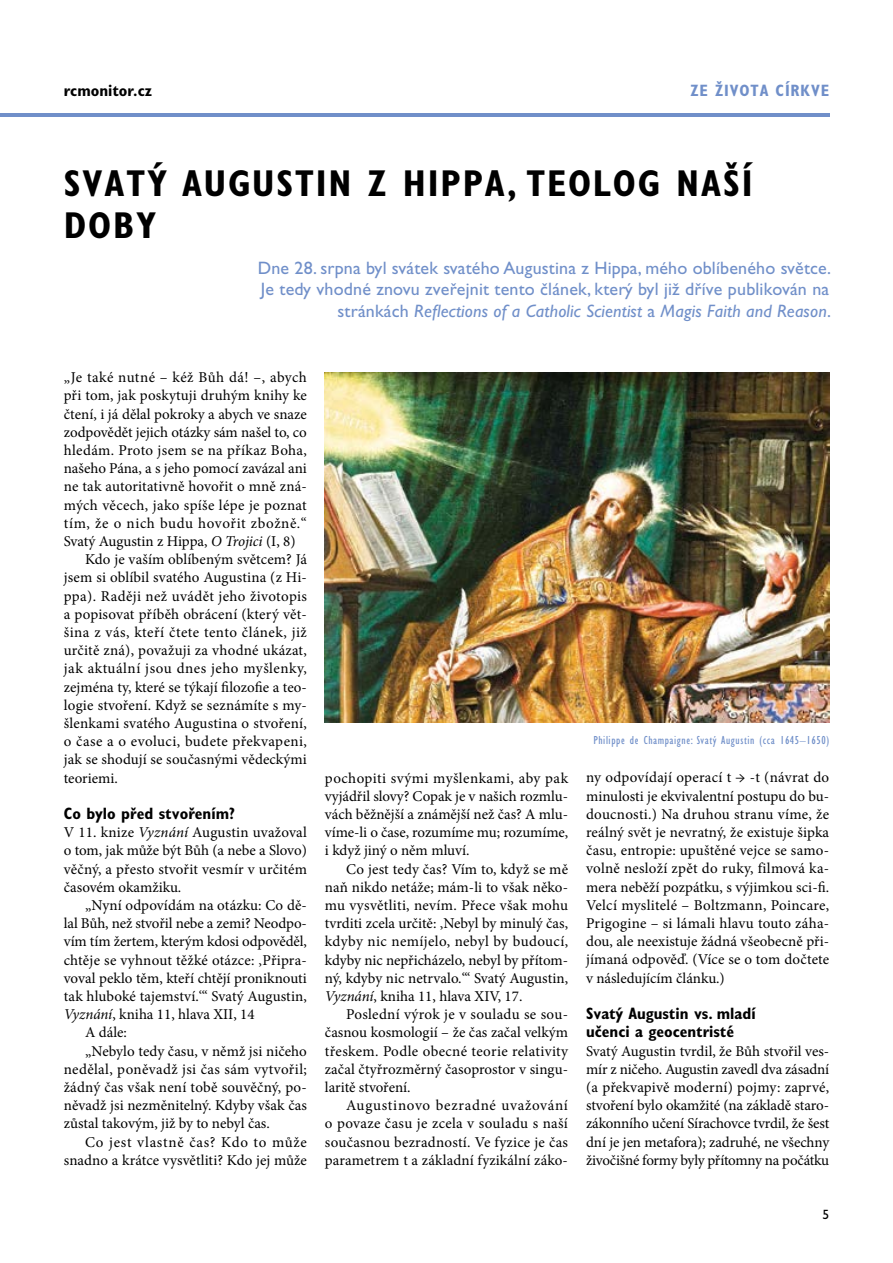
<style>
.page{position:relative;width:893px;height:1263px;background:#fff}
.page>*{position:absolute;margin:0;border:0;box-sizing:border-box;transform-origin:0 0}
.t1{font:700 condensed 37.5px "Gill Sans Std";letter-spacing:.05em;color:#000}
.t2{font:700 condensed 37.5px "Gill Sans Std";letter-spacing:.095em;color:#000}
.t3{font:18px/21.6px "Gill Sans Std";letter-spacing:.01em;color:#708fc9;text-align:right}
.t4{font:700 condensed 16.5px/18.1px "Gill Sans Std";color:#000}
.t5{font:700 condensed 16.5px "Gill Sans Std";letter-spacing:.05em;color:#708fc9}
.t6{font:15px/18.1px "Minion Pro";letter-spacing:.005em;color:#000;text-align:justify}
.t7{font:15px "Minion Pro";letter-spacing:.025em;color:#000}
.t8{font:15px "Minion Pro";letter-spacing:.03em;color:#000}
.t9{font:15px "Minion Pro";letter-spacing:.035em;color:#000}
.t10{font:15px "Minion Pro";letter-spacing:.04em;color:#000}
.t11{font:15px "Minion Pro";letter-spacing:.05em;color:#000}
.t12{font:13.5px "Gill Sans Std";color:#000}
.t13{font:condensed 12px "Gill Sans Std";letter-spacing:.05em;color:#708fc9}
.s1{font-style:italic}
</style>
<div class="page">
<hr style="left:0;top:113px;width:829px;height:4px;background:#708fc9">
<img style="left:325px;top:372px;width:504px;height:351px">
<p class="t4" style="left:64px;top:82px;width:90px">rcmonitor.cz</p>
<p class="t5" style="left:690px;top:81px;width:60px">Ze života</p>
<p class="t5" style="left:776px;top:81px;width:55px">církve</p>
<h1 class="t1" style="left:64px;top:161px;width:209px">Svatý Augustin</h1>
<h1 class="t1" style="left:368px;top:161px;width:80px">z Hippa</h1>
<h1 class="t2" style="left:507px;top:161px;width:247px">, teolog naší</h1>
<h1 class="t1" style="left:64px;top:203px;width:24px">dob</h1>
<h1 class="t1" style="left:136px;top:203px;width:22px">y</h1>
<p class="t3" style="left:258px;top:257px;width:575px">Dne 28. srpna byl svátek svatého Augustina z Hippa, mého oblíbeného světce.<br>Je tedy vhodné znovu zveřejnit tento článek, který byl již dříve publikován na stránkách <span class="s1">Reflections of a Catholic Scientist</span> a <span class="s1">Magis Faith and Reason</span>.</p>
<p class="t7" style="left:64px;top:367px;width:245px">„Je také nutné – kéž Bůh dá! –, abych</p>
<p class="t6" style="left:64px;top:387px;width:245px">při tom, jak poskytuji druhým knihy ke</p>
<p class="t6" style="left:64px;top:405px;width:245px">čtení, i já dělal pokroky a abych ve snaze</p>
<p class="t6" style="left:64px;top:423px;width:245px">zodpovědět jejich otázky sám našel to, co</p>
<p class="t6" style="left:64px;top:441px;width:245px">hledám. Proto jsem se na příkaz Boha,</p>
<p class="t6" style="left:64px;top:459px;width:245px">našeho Pána, a s jeho pomocí zavázal ani</p>
<p class="t6" style="left:64px;top:478px;width:245px">ne tak autoritativně hovořit o mně zná-</p>
<p class="t7" style="left:64px;top:495px;width:245px">mých věcech, jako spíše lépe je poznat</p>
<p class="t10" style="left:64px;top:513px;width:245px">tím, že o nich budu hovořit zbožně.“</p>
<p class="t6" style="left:64px;top:532px;width:233px">Svatý Augustin z Hippa, <span class="s1">O Trojici</span> (I, 8)</p>
<p class="t6" style="left:85px;top:550px;width:223px">Kdo je vaším oblíbeným světcem? Já</p>
<p class="t6" style="left:64px;top:569px;width:245px">jsem si oblíbil svatého Augustina (z Hi-</p>
<p class="t7" style="left:64px;top:586px;width:245px">ppa). Raději než uvádět jeho životopis</p>
<p class="t6" style="left:64px;top:605px;width:245px">a popisovat příběh obrácení (který vět-</p>
<p class="t8" style="left:64px;top:622px;width:245px">šina z vás, kteří čtete tento článek, již</p>
<p class="t6" style="left:64px;top:641px;width:245px">určitě zná), považuji za vhodné ukázat,</p>
<p class="t9" style="left:64px;top:658px;width:245px">jak aktuální jsou dnes jeho myšlenky,</p>
<p class="t6" style="left:64px;top:678px;width:245px">zejména ty, které se týkají filozofie a teo-</p>
<p class="t6" style="left:64px;top:696px;width:245px">logie stvoření. Když se seznámíte s my-</p>
<p class="t6" style="left:64px;top:714px;width:245px">šlenkami svatého Augustina o stvoření,</p>
<p class="t8" style="left:64px;top:731px;width:245px">o čase a o evoluci, budete překvapeni,</p>
<p class="t6" style="left:64px;top:750px;width:245px">jak se shodují se současnými vědeckými</p>
<p class="t6" style="left:64px;top:769px;width:56px">teoriemi.</p>
<p class="t4" style="left:64px;top:804px;width:173px">Co bylo před stvořením?</p>
<p class="t6" style="left:64px;top:823px;width:245px">V 11. knize <span class="s1">Vyznání</span> Augustin uvažoval o tom, jak může být Bůh (a nebe a Slovo) věčný, a přesto stvořit vesmír v určitém časovém okamžiku.</p>
<p class="t6" style="left:85px;top:896px;width:223px">„Nyní odpovídám na otázku: Co dě-</p>
<p class="t6" style="left:64px;top:914px;width:245px">lal Bůh, než stvořil nebe a zemi? Neodpo-</p>
<p class="t6" style="left:64px;top:933px;width:245px">vím tím žertem, kterým kdosi odpověděl,</p>
<p class="t6" style="left:64px;top:951px;width:245px">chtěje se vyhnout těžké otázce: ‚Připra-</p>
<p class="t6" style="left:64px;top:969px;width:245px">voval peklo těm, kteří chtějí proniknouti</p>
<p class="t6" style="left:64px;top:987px;width:245px">tak hluboké tajemství.‘“ Svatý Augustin,</p>
<p class="t6" style="left:64px;top:1005px;width:192px"><span class="s1">Vyznání</span>, kniha 11, hlava XII, 14</p>
<p class="t6" style="left:85px;top:1023px;width:43px">A dále:</p>
<p class="t6" style="left:85px;top:1042px;width:223px">„Nebylo tedy času, v němž jsi ničeho</p>
<p class="t7" style="left:64px;top:1059px;width:245px">nedělal, poněvadž jsi čas sám vytvořil;</p>
<p class="t6" style="left:64px;top:1078px;width:245px">žádný čas však není tobě souvěčný, po-</p>
<p class="t6" style="left:64px;top:1096px;width:245px">něvadž jsi nezměnitelný. Kdyby však čas</p>
<p class="t6" style="left:64px;top:1114px;width:208px">zůstal takovým, již by to nebyl čas.</p>
<p class="t11" style="left:85px;top:1132px;width:223px">Co jest vlastně čas? Kdo to může</p>
<p class="t6" style="left:64px;top:1151px;width:245px">snadno a krátce vysvětliti? Kdo jej může</p>
<p class="t6" style="left:325px;top:769px;width:245px">pochopiti svými myšlenkami, aby pak vyjádřil slovy? Copak je v našich rozmlu&shy;vách běžnější a známější než čas? A mlu&shy;víme-li o čase, rozumíme mu; rozumíme, i když jiný o něm mluví.</p>
<p class="t6" style="left:325px;top:860px;width:245px;text-indent:21px">Co jest tedy čas? Vím to, když se mě naň nikdo netáže; mám-li to však něko&shy;mu vysvětliti, nevím. Přece však mohu tvrditi zcela určitě: ‚Nebyl by minulý čas, kdyby nic nemíjelo, nebyl by budoucí, kdyby nic nepřicházelo, nebyl by přítom&shy;ný, kdyby nic netrvalo.‘“ Svatý Augustin, <span class="s1">Vyznání</span>, kniha 11, hlava XIV, 17.</p>
<p class="t6" style="left:325px;top:1005px;width:245px;text-indent:21px">Poslední výrok je v souladu se sou&shy;časnou kosmologií – že čas začal velkým třeskem. Podle obecné teorie relativity začal čtyřrozměrný časoprostor v singu&shy;laritě stvoření.</p>
<p class="t6" style="left:325px;top:1096px;width:245px;text-indent:21px">Augustinovo bezradné uvažování o povaze času je zcela v souladu s naší současnou bezradností. Ve fyzice je čas parametrem t a základní fyzikální záko-</p>
<p class="t13" style="left:593px;top:733px;width:237px">Philippe de Champaigne: Svatý Augustin (cca 1645–1650)</p>
<p class="t6" style="left:586px;top:769px;width:245px">ny odpovídají operací t → -t (návrat do minulosti je ekvivalentní postupu do bu&shy;doucnosti.) Na druhou stranu víme, že reálný svět je nevratný, že existuje šipka času, entropie: upuštěné vejce se samo&shy;volně nesloží zpět do ruky, filmová ka&shy;mera neběží pozpátku, s výjimkou sci-fi.<br>Velcí myslitelé – Boltzmann, Poincare, Prigogine – si lámali hlavu touto záha&shy;dou, ale neexistuje žádná všeobecně při&shy;jímaná odpověď. (Více se o tom dočtete v následujícím článku.)</p>
<p class="t4" style="left:586px;top:1004px;width:171px">Svatý Augustin vs. mladí učenci a geocentristé</p>
<p class="t6" style="left:586px;top:1042px;width:245px">Svatý Augustin tvrdil, že Bůh stvořil ves&shy;mír z ničeho. Augustin zavedl dva zásadní (a překvapivě moderní) pojmy: zaprvé, stvoření bylo okamžité (na základě staro&shy;zákonního učení Sírachovce tvrdil, že šest dní je jen metafora); zadruhé, ne všechny živočišné formy byly přítomny na počátku</p>
<p class="t12" style="left:822px;top:1207px;width:8px">5</p>
</div>
